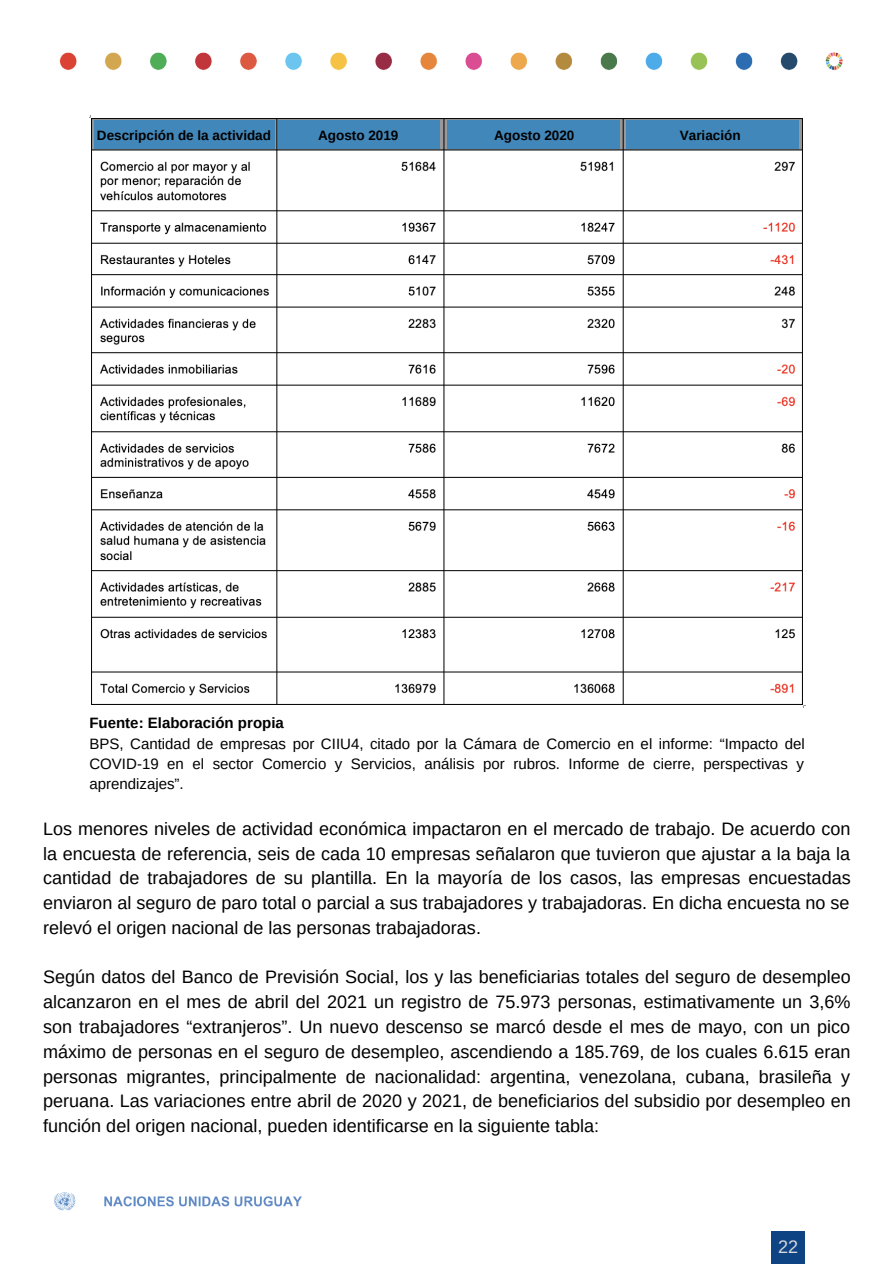
<style>
.page{position:relative;width:894px;height:1264px;background:#fff}
.page>*{position:absolute;margin:0;border:0;box-sizing:border-box;transform-origin:0 0}
.t1{font:18px/24.8px "Arimo";color:#000;text-align:justify}
.t2{font:18px "Arimo";color:#d9d9d9}
.t3{font:15px/20.2px "Arimo";color:#000;text-align:justify}
.t4{font:700 15px "Arimo";color:#000}
.t5{font:700 13.5px "Arimo";color:#000}
</style>
<div class="page">
<div style="left:771px;top:1230px;width:33px;height:33px;background:#0e4384"></div>
<img style="left:59px;top:52px;width:784px;height:18px">
<img style="left:54px;top:1192px;width:248px;height:19px">
<img style="left:89px;top:116px;width:715px;height:591px">
<div style="left:95px;top:121px;width:180px;height:28px;background:#4287ba"></div>
<div style="left:279px;top:121px;width:161px;height:28px;background:#4287ba"></div>
<div style="left:447px;top:121px;width:172px;height:28px;background:#4287ba"></div>
<div style="left:626px;top:121px;width:172px;height:28px;background:#4287ba"></div>
<p class="t5" style="left:97px;top:127px;width:176px">Descripción de la actividad</p>
<p class="t5" style="left:318px;top:127px;width:82px">Agosto 2019</p>
<p class="t5" style="left:494px;top:127px;width:82px">Agosto 2020</p>
<p class="t5" style="left:679px;top:127px;width:62px">Variación</p>
<p class="t4" style="left:89px;top:714px;width:196px">Fuente: Elaboración propia</p>
<p class="t3" style="left:89px;top:733px;width:716px">BPS, Cantidad de empresas por CIIU4, citado por la Cámara de Comercio en el informe: “Impacto del COVID-19 en el sector Comercio y Servicios, análisis por rubros. Informe de cierre, perspectivas y aprendizajes”.</p>
<p class="t1" style="left:43px;top:816px;width:808px">Los menores niveles de actividad económica impactaron en el mercado de trabajo. De acuerdo con la encuesta de referencia, seis de cada 10 empresas señalaron que tuvieron que ajustar a la baja la cantidad de trabajadores de su plantilla. En la mayoría de los casos, las empresas encuestadas enviaron al seguro de paro total o parcial a sus trabajadores y trabajadoras. En dicha encuesta no se relevó el origen nacional de las personas trabajadoras.</p>
<p class="t1" style="left:43px;top:964px;width:808px">Según datos del Banco de Previsión Social, los y las beneficiarias totales del seguro de desempleo alcanzaron en el mes de abril del 2021 un registro de 75.973 personas, estimativamente un 3,6% son trabajadores “extranjeros”. Un nuevo descenso se marcó desde el mes de mayo, con un pico máximo de personas en el seguro de desempleo, ascendiendo a 185.769, de los cuales 6.615 eran personas migrantes, principalmente de nacionalidad: argentina, venezolana, cubana, brasileña y peruana. Las variaciones entre abril de 2020 y 2021, de beneficiarios del subsidio por desempleo en función del origen nacional, pueden identificarse en la siguiente tabla:</p>
<p class="t2" style="left:778px;top:1237px;width:22px">22</p>
</div>
